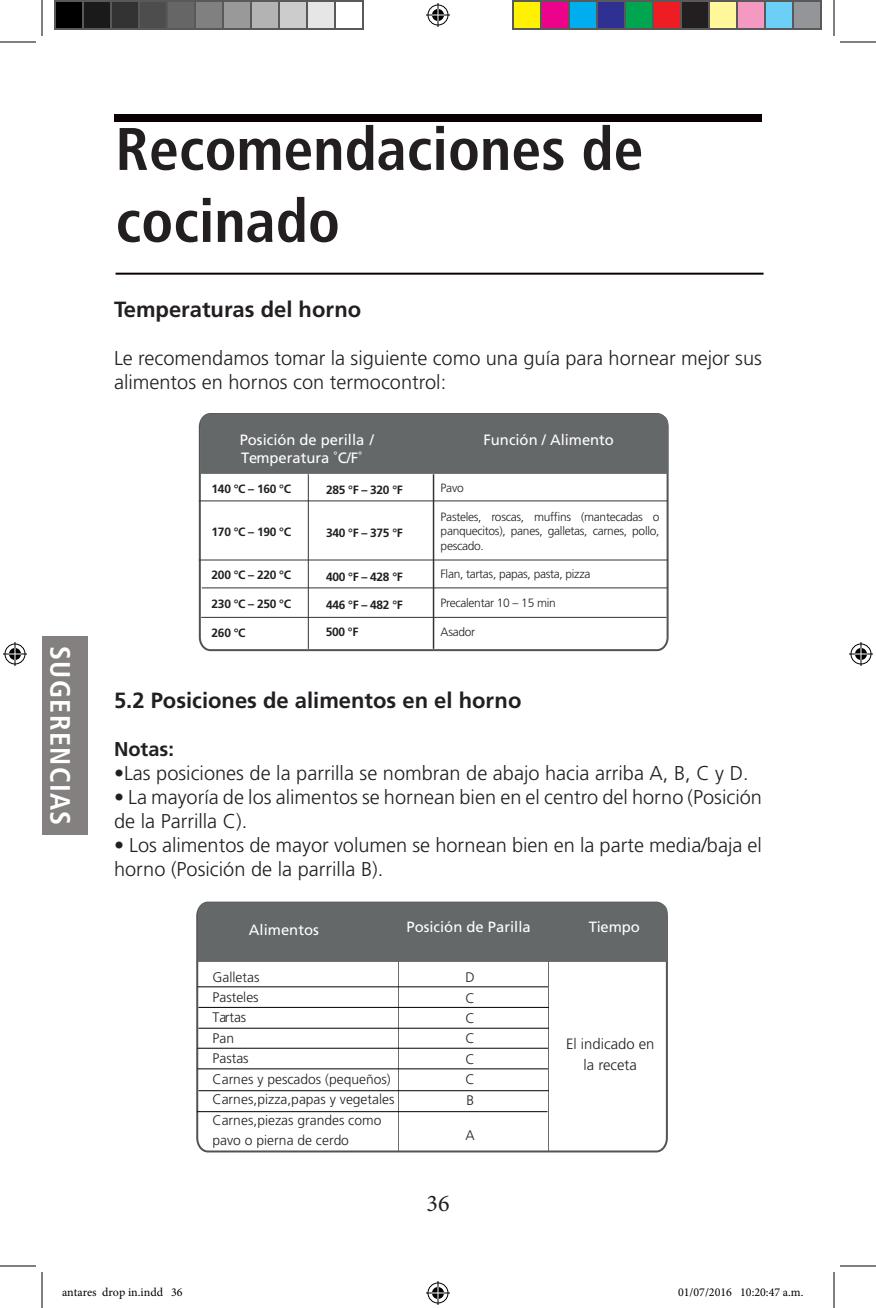
<style>
.page{position:relative;width:876px;height:1308px;background:#fff}
.page>*{position:absolute;margin:0;border:0;box-sizing:border-box;transform-origin:0 0}
.t1{font:700 condensed 60px/72px "Frutiger";color:#231f20}
.t2{font:700 condensed 28px "Frutiger";letter-spacing:.05em;color:#fff}
.t3{font:24px "Minion Pro";color:#231f20}
.t4{font:700 22px "Frutiger";color:#231f20}
.t5{font:300 20px/24px "Frutiger";color:#231f20}
.t6{font:700 20px "Frutiger";color:#231f20}
.t7{font:15px/18px "Frutiger";color:#fff}
.t8{font:14.8px "Frutiger";color:#fff}
.t9{font:300 14.8px/20.4px "Frutiger";color:#231f20;text-align:center}
.t10{font:300 13.8px/20.4px "Frutiger";color:#231f20}
.t11{font:300 12px/14.4px "Frutiger";letter-spacing:-.025em;color:#231f20;text-align:justify}
.t12{font:700 12px "Frutiger";letter-spacing:-.025em;color:#231f20}
.t13{font:12px "Minion Pro";color:#000}
</style>
<div class="page">
<div style="left:114px;top:114px;width:648px;height:8px;background:#0a0002"></div>
<div style="left:42px;top:636px;width:45px;height:199px;background:#848080"></div>
<hr style="left:116px;top:273px;width:648px;height:2px;background:#0a0002">
<svg style="left:196px;top:901px;width:472px;height:252px"></svg>
<div style="left:198px;top:902px;width:469px;height:60px;background:#646868"></div>
<hr style="left:198px;top:987px;width:350px;height:1px;background:#000001">
<hr style="left:198px;top:1048px;width:350px;height:1px;background:#000001">
<hr style="left:198px;top:1028px;width:351px;height:1px;background:#000001">
<hr style="left:198px;top:1007px;width:351px;height:1px;background:#000001">
<hr style="left:198px;top:1069px;width:350px;height:1px;background:#000001">
<hr style="left:198px;top:1090px;width:351px;height:1px;background:#000001">
<hr style="left:197px;top:1111px;width:350px;height:1px;background:#000001">
<svg style="left:198px;top:413px;width:471px;height:239px"></svg>
<div style="left:200px;top:414px;width:468px;height:60px;background:#646868"></div>
<hr style="left:199px;top:500px;width:469px;height:1px;background:#333">
<hr style="left:199px;top:560px;width:469px;height:1px;background:#333">
<hr style="left:202px;top:587px;width:465px;height:1px;background:#333">
<hr style="left:201px;top:617px;width:466px;height:1px;background:#333">
<hr style="left:433px;top:474px;width:1px;height:175px;background:#333">
<hr style="left:308px;top:474px;width:1px;height:175px;background:#333">
<hr style="left:0;top:42px;width:36px;height:1px;background:#000">
<hr style="left:840px;top:42px;width:36px;height:1px;background:#000">
<hr style="left:0;top:1266px;width:36px;height:1px;background:#000">
<hr style="left:840px;top:1266px;width:36px;height:1px;background:#000">
<hr style="left:42px;top:0;width:1px;height:36px;background:#000">
<hr style="left:42px;top:1272px;width:1px;height:36px;background:#000">
<hr style="left:834px;top:0;width:1px;height:36px;background:#000">
<hr style="left:834px;top:1272px;width:1px;height:36px;background:#000">
<svg style="left:426px;top:3px;width:24px;height:24px"></svg>
<svg style="left:426px;top:1281px;width:24px;height:24px"></svg>
<svg style="left:3px;top:642px;width:24px;height:24px"></svg>
<svg style="left:849px;top:642px;width:24px;height:24px"></svg>
<div style="left:55px;top:1px;width:28px;height:28px;background:#000"></div>
<div style="left:54px;top:0;width:30px;height:30px;border:2px solid #595959"></div>
<div style="left:83px;top:1px;width:28px;height:28px;background:#1a1a1a"></div>
<div style="left:82px;top:0;width:30px;height:30px;border:2px solid #595959"></div>
<div style="left:111px;top:1px;width:28px;height:28px;background:#333"></div>
<div style="left:110px;top:0;width:30px;height:30px;border:2px solid #595959"></div>
<div style="left:139px;top:1px;width:28px;height:28px;background:#4d4d4d"></div>
<div style="left:138px;top:0;width:30px;height:30px;border:2px solid #595959"></div>
<div style="left:167px;top:1px;width:28px;height:28px;background:#666"></div>
<div style="left:166px;top:0;width:30px;height:30px;border:2px solid #595959"></div>
<div style="left:195px;top:1px;width:28px;height:28px;background:#808080"></div>
<div style="left:194px;top:0;width:30px;height:30px;border:2px solid #595959"></div>
<div style="left:223px;top:1px;width:28px;height:28px;background:#999"></div>
<div style="left:222px;top:0;width:30px;height:30px;border:2px solid #595959"></div>
<div style="left:251px;top:1px;width:28px;height:28px;background:#b3b3b3"></div>
<div style="left:250px;top:0;width:30px;height:30px;border:2px solid #595959"></div>
<div style="left:279px;top:1px;width:28px;height:28px;background:#ccc"></div>
<div style="left:278px;top:0;width:30px;height:30px;border:2px solid #595959"></div>
<div style="left:307px;top:1px;width:28px;height:28px;background:#e6e6e6"></div>
<div style="left:306px;top:0;width:30px;height:30px;border:2px solid #595959"></div>
<div style="left:334px;top:0;width:30px;height:30px;border:2px solid #595959"></div>
<div style="left:513px;top:1px;width:28px;height:28px;background:#fff101"></div>
<div style="left:512px;top:0;width:30px;height:30px;border:2px solid #595959"></div>
<div style="left:541px;top:1px;width:28px;height:28px;background:#ed028c"></div>
<div style="left:540px;top:0;width:30px;height:30px;border:2px solid #595959"></div>
<div style="left:569px;top:1px;width:28px;height:28px;background:#00aeef"></div>
<div style="left:568px;top:0;width:30px;height:30px;border:2px solid #595959"></div>
<div style="left:597px;top:1px;width:28px;height:28px;background:#2e3092"></div>
<div style="left:596px;top:0;width:30px;height:30px;border:2px solid #595959"></div>
<div style="left:625px;top:1px;width:28px;height:28px;background:#00a54f"></div>
<div style="left:624px;top:0;width:30px;height:30px;border:2px solid #595959"></div>
<div style="left:653px;top:1px;width:28px;height:28px;background:#ee1d23"></div>
<div style="left:652px;top:0;width:30px;height:30px;border:2px solid #595959"></div>
<div style="left:681px;top:1px;width:28px;height:28px;background:#231f20"></div>
<div style="left:680px;top:0;width:30px;height:30px;border:2px solid #595959"></div>
<div style="left:709px;top:1px;width:28px;height:28px;background:#fff79a"></div>
<div style="left:708px;top:0;width:30px;height:30px;border:2px solid #595959"></div>
<div style="left:737px;top:1px;width:28px;height:28px;background:#f499c2"></div>
<div style="left:736px;top:0;width:30px;height:30px;border:2px solid #595959"></div>
<div style="left:765px;top:1px;width:28px;height:28px;background:#6bcff6"></div>
<div style="left:764px;top:0;width:30px;height:30px;border:2px solid #595959"></div>
<div style="left:793px;top:1px;width:28px;height:28px;background:#939598"></div>
<div style="left:792px;top:0;width:30px;height:30px;border:2px solid #595959"></div>
<div style="left:678px;top:1288px;width:6px;height:9px;border:1px solid #fff;border-radius:50%"></div>
<svg style="left:679px;top:1288px;width:5px;height:9px"></svg>
<h1 class="t1" style="left:116px;top:113px;width:529px">Recomendaciones de cocinado</h1>
<p class="t4" style="left:114px;top:296px;width:249px">Temperaturas del horno</p>
<p class="t5" style="left:114px;top:346px;width:650px">Le recomendamos tomar la siguiente como una guía para hornear mejor sus alimentos en hornos con termocontrol:</p>
<h2 class="t2" style="left:77px;top:646px;width:181px;rotate:90deg">SUGERENCIAS</h2>
<p class="t7" style="left:240px;top:431px;width:136px">Posición de perilla /<br>Temperatura ˚C/F˚</p>
<p class="t7" style="left:484px;top:431px;width:132px">Función / Alimento</p>
<p class="t12" style="left:212px;top:482px;width:81px">140 °C – 160 °C</p>
<p class="t12" style="left:212px;top:525px;width:81px">170 °C – 190 °C</p>
<p class="t12" style="left:212px;top:568px;width:81px">200 °C – 220 °C</p>
<p class="t12" style="left:212px;top:597px;width:81px">230 °C – 250 °C</p>
<p class="t12" style="left:212px;top:626px;width:35px">260 °C</p>
<p class="t11" style="left:441px;top:481px;width:25px">Pavo</p>
<p class="t11" style="left:441px;top:510px;width:220px">Pasteles, roscas, muffins (mantecadas o panquecitos), panes, galletas, carnes, pollo, pescado.</p>
<p class="t11" style="left:441px;top:567px;width:151px">Flan, tartas, papas, pasta, pizza</p>
<p class="t11" style="left:441px;top:596px;width:117px">Precalentar 10 – 15 min</p>
<p class="t12" style="left:326px;top:483px;width:78px">285 °F – 320 °F</p>
<p class="t12" style="left:326px;top:526px;width:78px">340 °F – 375 °F</p>
<p class="t12" style="left:326px;top:569px;width:78px">400 °F – 428 °F</p>
<p class="t12" style="left:326px;top:598px;width:78px">446 °F – 482 °F</p>
<p class="t12" style="left:326px;top:625px;width:34px">500 °F</p>
<p class="t11" style="left:441px;top:625px;width:36px">Asador</p>
<p class="t4" style="left:114px;top:687px;width:409px">5.2 Posiciones de alimentos en el horno</p>
<p class="t6" style="left:114px;top:737px;width:61px">Notas:</p>
<p class="t5" style="left:114px;top:761px;width:636px">•Las posiciones de la parrilla se nombran de abajo hacia arriba A, B, C y D.</p>
<p class="t5" style="left:114px;top:785px;width:650px">• La mayoría de los alimentos se hornean bien en el centro del horno (Posición de la Parrilla C).</p>
<p class="t5" style="left:114px;top:833px;width:650px">• Los alimentos de mayor volumen se hornean bien en la parte media/baja el horno (Posición de la parrilla B).</p>
<p class="t8" style="left:249px;top:921px;width:72px">Alimentos</p>
<p class="t8" style="left:406px;top:918px;width:126px">Posición de Parilla</p>
<p class="t8" style="left:589px;top:918px;width:53px">Tiempo</p>
<p class="t10" style="left:212px;top:967px;width:184px">Galletas<br>Pasteles<br>Tartas<br>Pan<br>Pastas<br>Carnes y pescados (pequeños)<br>Carnes,pizza,papas y vegetales<br>Carnes,piezas grandes como pavo o pierna de cerdo</p>
<p class="t10" style="left:466px;top:967px;width:11px;text-align:justify">D C C C C C B</p>
<p class="t9" style="left:566px;top:1034px;width:90px">El indicado en la receta</p>
<p class="t10" style="left:466px;top:1125px;width:11px">A</p>
<p class="t3" style="left:426px;top:1187px;width:25px">36</p>
<p class="t13" style="left:62px;top:1284px;width:122px">antares drop in.indd 36</p>
<p class="t13" style="left:678px;top:1284px;width:127px">01/07/2016 10:20:47 a.m.</p>
</div>
